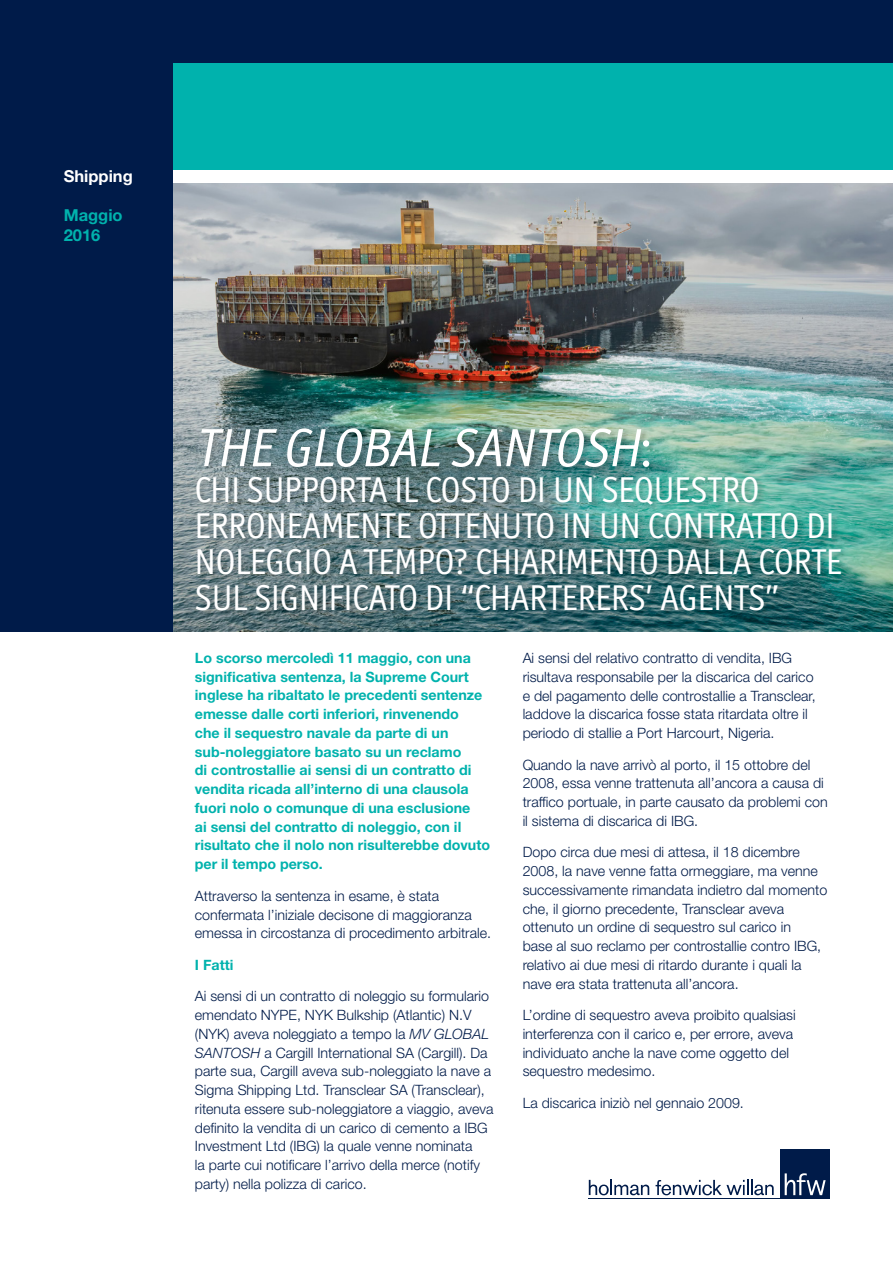
<style>
.page{position:relative;width:893px;height:1263px;background:#fff}
.page>*{position:absolute;margin:0;border:0;box-sizing:border-box;transform-origin:0 0}
.t1{font:italic 54px "Officina Display ITC Std";color:#fff}
.t2{font:36px/36px "Officina Display ITC Std";color:#fff}
.t3{font:700 16.5px/19.8px "Helvetica Neue LT Std";color:#00b2ad}
.t4{font:700 16.5px "Helvetica Neue LT Std";color:#fff}
.t5{font:300 14.25px/18.8px "Helvetica Neue LT Std";color:#001b49}
.t6{font:700 14.25px/18.8px "Helvetica Neue LT Std";color:#00b2ad}
.s1{font-style:normal}
.s2{font-style:italic}
</style>
<div class="page">
<div style="left:0;top:0;width:893px;height:631px;background:#001b49"></div>
<div style="left:174px;top:64px;width:719px;height:106px;background:#00b2ad"></div>
<img style="left:174px;top:183px;width:719px;height:448px">
<div style="left:195px;top:427px;width:654px;height:191px;background:#000;opacity:.2"></div>
<div style="left:174px;top:170px;width:719px;height:13px;background:#fff"></div>
<div style="left:780px;top:1149px;width:49px;height:50px;background:#001b49"></div>
<svg style="left:589px;top:1180px;width:60px;height:15px"></svg>
<svg style="left:656px;top:1180px;width:118px;height:15px"></svg>
<svg style="left:785px;top:1173px;width:41px;height:22px"></svg>
<hr style="left:588px;top:1198px;width:241px;height:1px;background:#001b49">
<p class="t4" style="left:64px;top:166px;width:71px">Shipping</p>
<p class="t3" style="left:64px;top:205px;width:60px">Maggio<br>2016</p>
<h1 class="t1" style="left:195px;top:417px;width:460px">THE GLOBAL SANTOSH<span class="s1">:</span></h1>
<h2 class="t2" style="left:195px;top:471px;width:649px">CHI SUPPORTA IL COSTO DI UN SEQUESTRO ERRONEAMENTE OTTENUTO IN UN CONTRATTO DI NOLEGGIO A TEMPO? CHIARIMENTO DALLA CORTE SUL SIGNIFICATO DI “CHARTERERS’ AGENTS”</h2>
<p class="t6" style="left:195px;top:648px;width:297px">Lo scorso mercoledì 11 maggio, con una significativa sentenza, la Supreme Court inglese ha ribaltato le precedenti sentenze emesse dalle corti inferiori, rinvenendo<br>che il sequestro navale da parte di un sub-noleggiatore basato su un reclamo<br>di controstallie ai sensi di un contratto di vendita ricada all’interno di una clausola fuori nolo o comunque di una esclusione<br>ai sensi del contratto di noleggio, con il risultato che il nolo non risulterebbe dovuto per il tempo perso.</p>
<p class="t5" style="left:195px;top:886px;width:298px">Attraverso la sentenza in esame, è stata confermata l’iniziale decisone di maggioranza emessa in circostanza di procedimento arbitrale.</p>
<p class="t6" style="left:195px;top:955px;width:40px">I Fatti</p>
<p class="t5" style="left:195px;top:986px;width:300px">Ai sensi di un contratto di noleggio su formulario emendato NYPE, NYK Bulkship (Atlantic) N.V (NYK) aveva noleggiato a tempo la <span class="s2">MV GLOBAL SANTOSH</span> a Cargill International SA (Cargill). Da parte sua, Cargill aveva sub-noleggiato la nave a Sigma Shipping Ltd. Transclear SA (Transclear), ritenuta essere sub-noleggiatore a viaggio, aveva definito la vendita di un carico di cemento a IBG Investment Ltd (IBG) la quale venne nominata<br>la parte cui notificare l’arrivo della merce (notify party) nella polizza di carico.</p>
<p class="t5" style="left:523px;top:648px;width:295px">Ai sensi del relativo contratto di vendita, IBG risultava responsabile per la discarica del carico e del pagamento delle controstallie a Transclear, laddove la discarica fosse stata ritardata oltre il periodo di stallie a Port Harcourt, Nigeria.</p>
<p class="t5" style="left:523px;top:755px;width:307px">Quando la nave arrivò al porto, il 15 ottobre del 2008, essa venne trattenuta all’ancora a causa di traffico portuale, in parte causato da problemi con il sistema di discarica di IBG.</p>
<p class="t5" style="left:523px;top:842px;width:306px">Dopo circa due mesi di attesa, il 18 dicembre 2008, la nave venne fatta ormeggiare, ma venne successivamente rimandata indietro dal momento che, il giorno precedente, Transclear aveva ottenuto un ordine di sequestro sul carico in<br>base al suo reclamo per controstallie contro IBG, relativo ai due mesi di ritardo durante i quali la nave era stata trattenuta all’ancora.</p>
<p class="t5" style="left:523px;top:1005px;width:275px">L’ordine di sequestro aveva proibito qualsiasi interferenza con il carico e, per errore, aveva individuato anche la nave come oggetto del sequestro medesimo.</p>
<p class="t5" style="left:523px;top:1093px;width:223px">La discarica iniziò nel gennaio 2009.</p>
</div>
